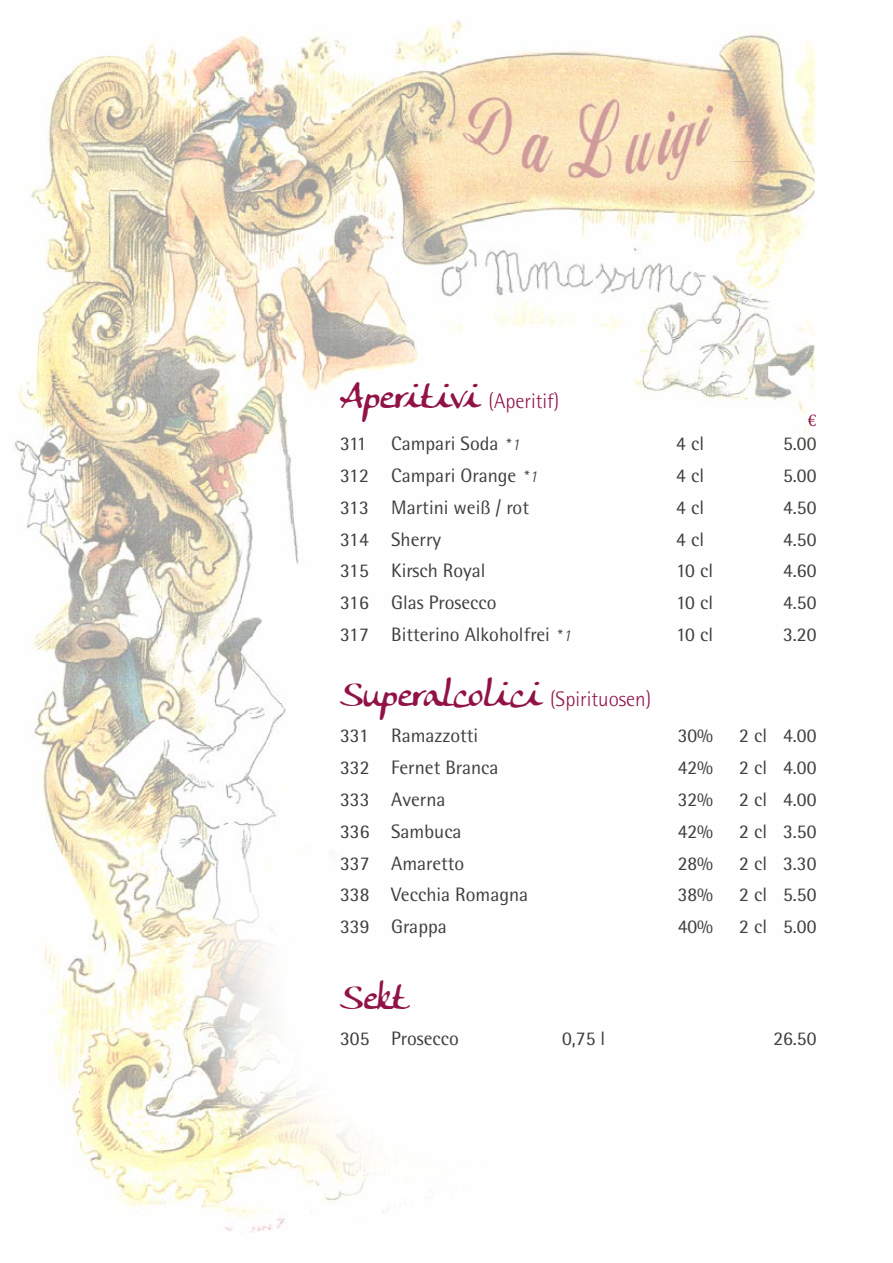
<style>
.page{position:relative;width:893px;height:1263px;background:#fff}
.page>*{position:absolute;margin:0;border:0;box-sizing:border-box;transform-origin:0 0}
.t1{font:36px "Anke Calligraphic FG";color:#911247}
.t2{font:300 21px "Rotis Semi Sans";color:#911247}
.t3{font:19.5px "Rotis Semi Sans";color:#3e3e3f}
.t4{font:18px "Minion Pro";color:#911247}
.s1{font-family:"Anke Calligraphic FG";font-weight:400;font-size:36px}
.s2{font-weight:300;font-size:16.5px}
.s3{font-weight:300;font-style:italic;font-size:16.5px}
.s4{font-family:"Rotis Semi Sans";font-weight:300;font-size:21px}
</style>
<div class="page">
<img style="left:14px;top:20px;width:801px;height:1212px">
<div style="left:311px;top:644px;width:582px;height:619px;background:#fff"></div>
<div style="left:181px;top:705px;width:615px;height:557px;background:#fff;border-radius:50%"></div>
<p class="t2" style="left:340px;top:389px;width:221px"><span class="s1">Aperitivi</span> (Aperitif)</p>
<p class="t4" style="left:808px;top:409px;width:10px">€</p>
<p class="t3" style="left:340px;top:432px;width:28px">311</p>
<p class="t3" style="left:391px;top:432px;width:130px">Campari Soda <span class="s2">*</span><span class="s3">1</span></p>
<p class="t3" style="left:676px;top:432px;width:29px">4 cl</p>
<p class="t3" style="left:783px;top:432px;width:35px">5.00</p>
<p class="t3" style="left:340px;top:464px;width:199px">312 Campari Orange <span class="s2">*</span><span class="s3">1</span></p>
<p class="t3" style="left:676px;top:464px;width:29px">4 cl</p>
<p class="t3" style="left:783px;top:464px;width:35px">5.00</p>
<p class="t3" style="left:340px;top:496px;width:190px">313 Martini weiß / rot</p>
<p class="t3" style="left:676px;top:496px;width:29px">4 cl</p>
<p class="t3" style="left:783px;top:496px;width:35px">4.50</p>
<p class="t3" style="left:340px;top:527px;width:103px">314 Sherry</p>
<p class="t3" style="left:676px;top:527px;width:29px">4 cl</p>
<p class="t3" style="left:783px;top:527px;width:35px">4.50</p>
<p class="t3" style="left:340px;top:559px;width:147px">315 Kirsch Royal</p>
<p class="t3" style="left:676px;top:559px;width:38px">10 cl</p>
<p class="t3" style="left:783px;top:559px;width:35px">4.60</p>
<p class="t3" style="left:340px;top:591px;width:158px">316 Glas Prosecco</p>
<p class="t3" style="left:676px;top:591px;width:38px">10 cl</p>
<p class="t3" style="left:783px;top:591px;width:35px">4.50</p>
<p class="t3" style="left:340px;top:623px;width:232px">317 Bitterino Alkoholfrei <span class="s2">*</span><span class="s3">1</span></p>
<p class="t3" style="left:676px;top:623px;width:38px">10 cl</p>
<p class="t3" style="left:783px;top:623px;width:35px">3.20</p>
<h1 class="t1" style="left:340px;top:672px;width:313px">Superalcolici <span class="s4">(Spirituosen)</span></h1>
<p class="t3" style="left:340px;top:724px;width:140px">331 Ramazzotti</p>
<p class="t3" style="left:678px;top:724px;width:37px">30%</p>
<p class="t3" style="left:739px;top:724px;width:79px">2 cl 4.00</p>
<p class="t3" style="left:340px;top:756px;width:160px">332 Fernet Branca</p>
<p class="t3" style="left:678px;top:756px;width:37px">42%</p>
<p class="t3" style="left:739px;top:756px;width:79px">2 cl 4.00</p>
<p class="t3" style="left:340px;top:788px;width:107px">333 Averna</p>
<p class="t3" style="left:678px;top:788px;width:37px">32%</p>
<p class="t3" style="left:739px;top:788px;width:79px">2 cl 4.00</p>
<p class="t3" style="left:340px;top:819px;width:123px">336 Sambuca</p>
<p class="t3" style="left:678px;top:819px;width:37px">42%</p>
<p class="t3" style="left:739px;top:819px;width:79px">2 cl 3.50</p>
<p class="t3" style="left:340px;top:851px;width:126px">337 Amaretto</p>
<p class="t3" style="left:678px;top:851px;width:37px">28%</p>
<p class="t3" style="left:739px;top:851px;width:79px">2 cl 3.30</p>
<p class="t3" style="left:340px;top:883px;width:190px">338 Vecchia Romagna</p>
<p class="t3" style="left:678px;top:883px;width:37px">38%</p>
<p class="t3" style="left:739px;top:883px;width:79px">2 cl 5.50</p>
<p class="t3" style="left:340px;top:915px;width:108px">339 Grappa</p>
<p class="t3" style="left:678px;top:915px;width:37px">40%</p>
<p class="t3" style="left:739px;top:915px;width:79px">2 cl 5.00</p>
<h1 class="t1" style="left:340px;top:975px;width:67px">Sekt</h1>
<p class="t3" style="left:340px;top:1026px;width:120px">305 Prosecco</p>
<p class="t3" style="left:562px;top:1026px;width:45px">0,75 l</p>
<p class="t3" style="left:773px;top:1026px;width:45px">26.50</p>
</div>
